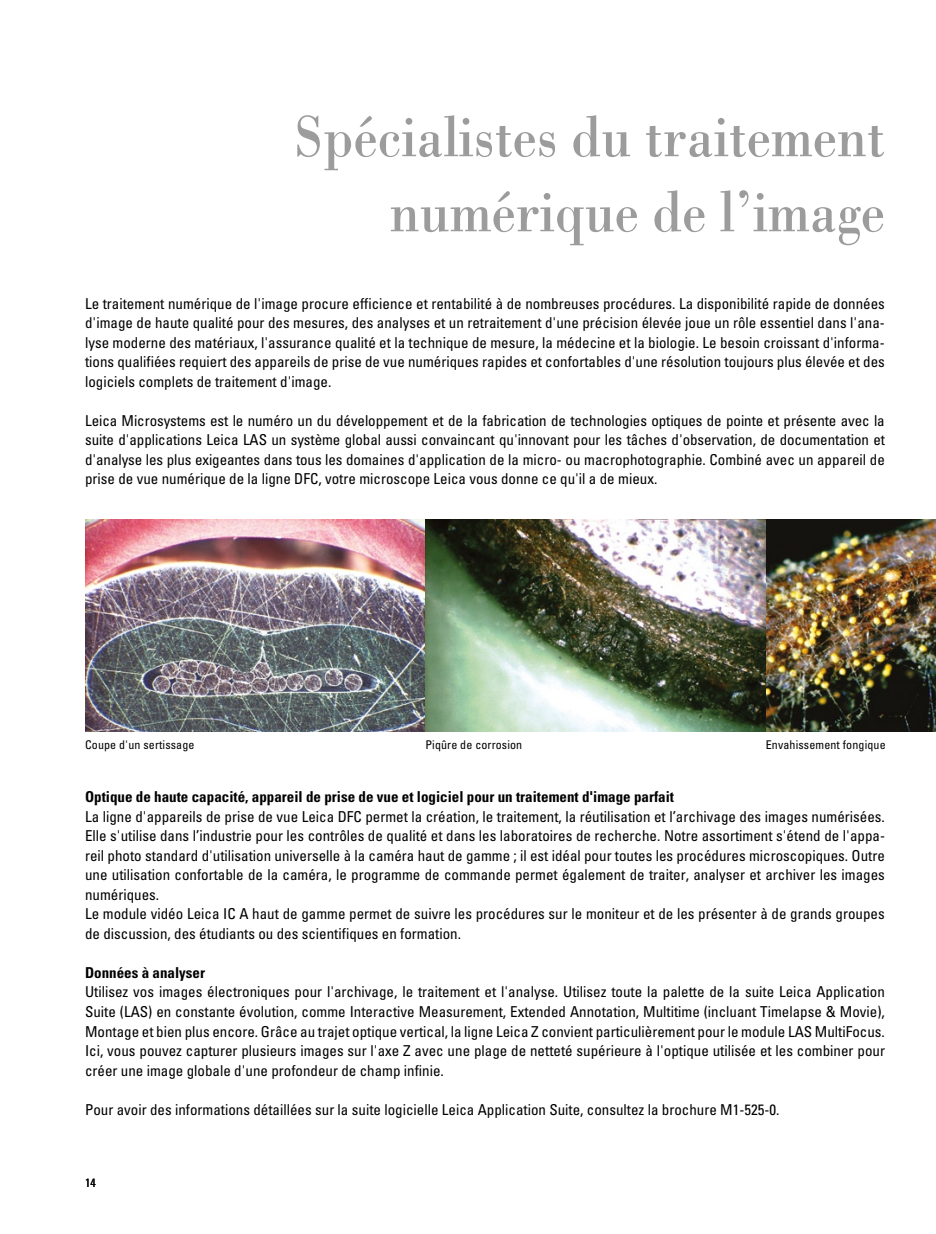
<style>
.page{position:relative;width:936px;height:1234px;background:#fff}
.page>*{position:absolute;margin:0;border:0;box-sizing:border-box;transform-origin:0 0}
.t1{font:60px/75px "Leicana";color:#9d9c9c;text-align:right}
.t2{font:condensed 15px/19.5px "Univers LT Std";color:#000;text-align:justify}
.t3{font:700 condensed 15px "Univers LT Std";color:#000}
.t4{font:condensed 12px "Univers LT Std";letter-spacing:.01em;color:#000}
</style>
<div class="page">
<img style="left:765px;top:519px;width:170px;height:212px">
<img style="left:85px;top:519px;width:340px;height:212px">
<img style="left:425px;top:519px;width:340px;height:212px">
<h1 class="t1" style="left:293px;top:97px;width:593px">Spécialistes du traitement numérique de l’image</h1>
<p class="t2" style="left:85px;top:293px;width:801px">Le traitement numérique de l'image procure efficience et rentabilité à de nombreuses procédures. La disponibilité rapide de données d'image de haute qualité pour des mesures, des analyses et un retraitement d'une précision élevée joue un rôle essentiel dans l'ana&shy;lyse moderne des matériaux, l'assurance qualité et la technique de mesure, la médecine et la biologie. Le besoin croissant d'informa&shy;tions qualifiées requiert des appareils de prise de vue numériques rapides et confortables d'une résolution toujours plus élevée et des logiciels complets de traitement d'image.</p>
<p class="t2" style="left:85px;top:410px;width:801px">Leica Microsystems est le numéro un du développement et de la fabrication de technologies optiques de pointe et présente avec la suite d'applications Leica LAS un système global aussi convaincant qu'innovant pour les tâches d'observation, de documentation et d'analyse les plus exigeantes dans tous les domaines d'application de la micro- ou macrophotographie. Combiné avec un appareil de prise de vue numérique de la ligne DFC, votre microscope Leica vous donne ce qu'il a de mieux.</p>
<p class="t4" style="left:85px;top:737px;width:111px">Coupe d'un sertissage</p>
<p class="t4" style="left:425px;top:737px;width:98px">Piqûre de corrosion</p>
<p class="t4" style="left:765px;top:737px;width:121px">Envahissement fongique</p>
<p class="t3" style="left:85px;top:787px;width:590px">Optique de haute capacité, appareil de prise de vue et logiciel pour un traitement d'image parfait</p>
<p class="t2" style="left:85px;top:806px;width:801px;text-align:left">La ligne d'appareils de prise de vue Leica DFC permet la création, le traitement, la réutilisation et l’archivage des images numérisées.<br>Elle s'utilise dans l’industrie pour les contrôles de qualité et dans les laboratoires de recherche. Notre assortiment s'étend de l'appa&shy;reil photo standard d'utilisation universelle à la caméra haut de gamme ; il est idéal pour toutes les procédures microscopiques. Outre une utilisation confortable de la caméra, le programme de commande permet également de traiter, analyser et archiver les images numériques.<br>Le module vidéo Leica IC A haut de gamme permet de suivre les procédures sur le moniteur et de les présenter à de grands groupes de discussion, des étudiants ou des scientifiques en formation.</p>
<p class="t3" style="left:85px;top:963px;width:121px">Données à analyser</p>
<p class="t2" style="left:85px;top:981px;width:801px">Utilisez vos images électroniques pour l'archivage, le traitement et l'analyse. Utilisez toute la palette de la suite Leica Application Suite (LAS) en constante évolution, comme Interactive Measurement, Extended Annotation, Multitime (incluant Timelapse &amp; Movie), Montage et bien plus encore. Grâce au trajet optique vertical, la ligne Leica Z convient particulièrement pour le module LAS MultiFocus.<br>Ici, vous pouvez capturer plusieurs images sur l'axe Z avec une plage de netteté supérieure à l'optique utilisée et les combiner pour créer une image globale d'une profondeur de champ infinie.</p>
<p class="t2" style="left:85px;top:1098px;width:695px">Pour avoir des informations détaillées sur la suite logicielle Leica Application Suite, consultez la brochure M1-525-0.</p>
<p class="t4" style="left:85px;top:1175px;width:12px">14</p>
</div>
